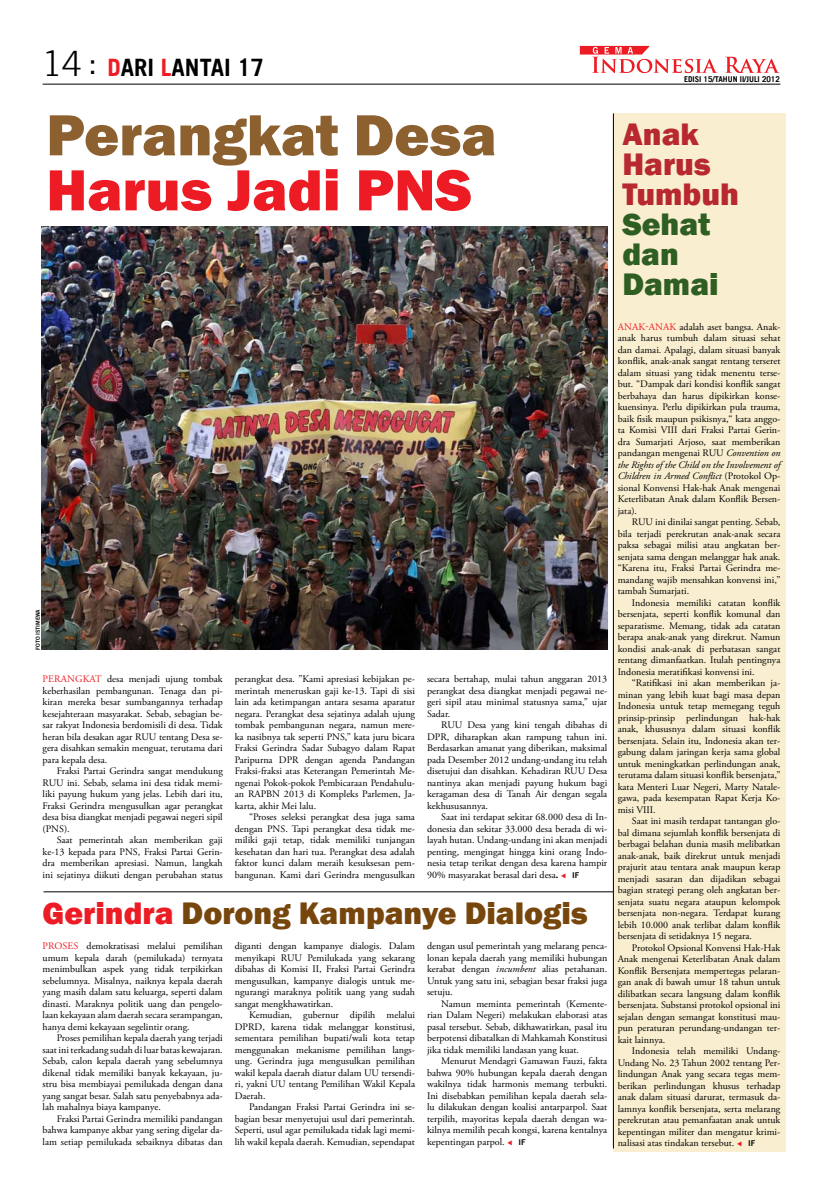
<style>
.page{position:relative;width:823px;height:1191px;background:#fff}
.page>*{position:absolute;margin:0;border:0;box-sizing:border-box;transform-origin:0 0}
.t1{font:800 60px "Franklin Gothic";color:#8d6030}
.t2{font:800 60px "Franklin Gothic";color:#ed1c24}
.t3{font:800 32px "Franklin Gothic";color:#77460c}
.t4{font:800 32px/30px "Franklin Gothic";color:#b8292f}
.t5{font:800 32px/30px "Franklin Gothic";color:#2f5e23}
.t6{font:700 24px "Trade Gothic LT";color:#000}
.t7{font:10px/11.5px "Adobe Garamond Pro";color:#000;text-align:justify}
.t8{font:10px "Adobe Garamond Pro";letter-spacing:.015em;color:#ed1c24}
.t9{font:700 8px "Trade Gothic LT";color:#000}
.t10{font:5.5px "Trade Gothic LT Bold Two";color:#000}
.s1{font-weight:300;font-size:35px}
.s2{color:#ed1c24}
.s3{font-weight:700}
.s4{font-family:"Trade Gothic LT Bold Two";font-size:8px}
.s5{font-style:italic}
</style>
<div class="page">
<div style="left:613px;top:113px;width:172px;height:1039px;background:#f9efd0"></div>
<img style="left:42px;top:226px;width:565px;height:424px">
<hr style="left:43px;top:84px;width:737px;height:1px;background:#000">
<svg style="left:579px;top:46px;width:200px;height:27px"></svg>
<hr style="left:613px;top:113px;width:1px;height:1035px;background:#000">
<hr style="left:43px;top:891px;width:569px;height:1px;background:#000">
<h3 class="t6" style="left:43px;top:52px;width:223px"><span class="s1">14 :</span> <span class="s2">D</span>ARI <span class="s2">L</span>ANTAI 17</h3>
<p class="t9" style="left:683px;top:74px;width:97px">EDISI 15/TAHUN II/JULI 2012</p>
<h1 class="t1" style="left:46px;top:96px;width:451px">Perangkat Desa</h1>
<h1 class="t2" style="left:46px;top:151px;width:427px">Harus Jadi PNS</h1>
<p class="t10" style="left:34px;top:650px;width:42px;rotate:-90deg">foto istimewa</p>
<p class="t7" style="left:43px;top:673px;width:182px;text-indent:47px"><span class="s2">at</span> desa menjadi ujung tombak keberhasilan pembangunan. Tenaga dan pi&shy;kiran mereka besar sumbangannya terhadap kesejahteraan masyarakat. Sebab, sebagian be&shy;sar rakyat Indonesia berdomisili di desa. Tidak heran bila desakan agar RUU tentang Desa se&shy;gera disahkan semakin menguat, terutama dari para kepala desa.</p>
<p class="t7" style="left:43px;top:765px;width:182px;text-indent:14px">Fraksi Partai Gerindra sangat mendukung RUU ini. Sebab, selama ini desa tidak memi&shy;liki payung hukum yang jelas. Lebih dari itu, Fraksi Gerindra mengusulkan agar perangkat desa bisa diangkat menjadi pegawai negeri sipil (PNS).</p>
<p class="t7" style="left:43px;top:834px;width:182px;text-indent:14px">Saat pemerintah akan memberikan gaji ke-13 kepada para PNS, Fraksi Partai Gerin&shy;dra memberikan apresiasi. Namun, langkah ini sejatinya diikuti dengan perubahan status</p>
<p class="t8" style="left:43px;top:673px;width:33px">Perangk</p>
<p class="t7" style="left:235px;top:673px;width:182px">perangkat desa. ”Kami apresiasi kebijakan pe&shy;merintah meneruskan gaji ke-13. Tapi di sisi lain ada ketimpangan antara sesama aparatur negara. Perangkat desa sejatinya adalah ujung tombak pembangunan negara, namun mere&shy;ka nasibnya tak seperti PNS,” kata juru bicara Fraksi Gerindra Sadar Subagyo dalam Rapat Paripurna DPR dengan agenda Pandangan Fraksi-fraksi atas Keterangan Pemerintah Me&shy;ngenai Pokok-pokok Pembicaraan Pendahulu&shy;an RAPBN 2013 di Kompleks Parlemen, Ja&shy;karta, akhir Mei lalu.</p>
<p class="t7" style="left:235px;top:811px;width:182px;text-indent:14px">“Proses seleksi perangkat desa juga sama dengan PNS. Tapi perangkat desa tidak me&shy;miliki gaji tetap, tidak memiliki tunjangan kesehatan dan hari tua. Perangkat desa adalah faktor kunci dalam meraih kesuksesan pem&shy;bangunan. Kami dari Gerindra mengusulkan</p>
<p class="t7" style="left:427px;top:673px;width:182px">secara bertahap, mulai tahun anggaran 2013</p>
<p class="t7" style="left:427px;top:685px;width:182px">perangkat desa diangkat menjadi pegawai ne-</p>
<p class="t7" style="left:427px;top:696px;width:182px">geri sipil atau minimal statusnya sama,” ujar</p>
<p class="t7" style="left:427px;top:708px;width:25px">Sadar.</p>
<p class="t7" style="left:441px;top:719px;width:15px">RUU</p>
<p class="t7" style="left:427px;top:719px;width:182px;text-indent:40px">Desa yang kini tengah dibahas di DPR, diharapkan akan rampung tahun ini.<br>Berdasarkan amanat yang diberikan, maksimal pada Desember 2012 undang-undang itu telah disetujui dan disahkan. Kehadiran RUU Desa nantinya akan menjadi payung hukum bagi keragaman desa di Tanah Air dengan segala kekhususannya.</p>
<p class="t7" style="left:427px;top:811px;width:182px;text-indent:14px">Saat ini terdapat sekitar 68.000 desa di In&shy;donesia dan sekitar 33.000 desa berada di wi&shy;layah hutan. Undang-undang ini akan menjadi penting, mengingat hingga kini orang Indo&shy;nesia tetap terikat dengan desa karena hampir 90% masyarakat berasal dari desa<span class="s3">.</span> <span class="s2">▼</span> <span class="s4">IF</span></p>
<h2 class="t3" style="left:43px;top:893px;width:546px"><span class="s2">Gerindra</span> Dorong Kampanye Dialogis</h2>
<p class="t7" style="left:43px;top:940px;width:182px;text-indent:25px"><span class="s2">es</span> demokratisasi melalui pemilihan umum kepala darah (pemilukada) ternyata menimbulkan aspek yang tidak terpikirkan sebelumnya. Misalnya, naiknya kepala daerah yang masih dalam satu keluarga, seperti dalam dinasti. Maraknya politik uang dan pengelo&shy;laan kekayaan alam daerah secara serampangan, hanya demi kekayaan segelintir orang.</p>
<p class="t7" style="left:43px;top:1032px;width:182px;text-indent:14px">Proses pemilihan kepala daerah yang terjadi saat ini terkadang sudah di luar batas kewajaran.<br>Sebab, calon kepala daerah yang sebelumnya dikenal tidak memiliki banyak kekayaan, ju&shy;stru bisa membiayai pemilukada dengan dana yang sangat besar. Salah satu penyebabnya ada&shy;lah mahalnya biaya kampanye.</p>
<p class="t7" style="left:43px;top:1113px;width:182px;text-indent:14px">Fraksi Partai Gerindra memiliki pandangan bahwa kampanye akbar yang sering digelar da&shy;lam setiap pemilukada sebaiknya dibatas dan</p>
<p class="t8" style="left:43px;top:940px;width:13px">Pros</p>
<p class="t7" style="left:235px;top:940px;width:182px">diganti dengan kampanye dialogis. Dalam menyikapi RUU</p>
<p class="t7" style="left:235px;top:952px;width:182px;text-indent:73px">Pemilukada yang sekarang dibahas di Komisi II, Fraksi Partai Gerindra mengusulkan, kampanye dialogis untuk me&shy;ngurangi maraknya politik uang yang sudah sangat mengkhawatirkan.</p>
<p class="t7" style="left:235px;top:1009px;width:182px;text-indent:14px">Kemudian, gubernur dipilih melalui DPRD, karena tidak melanggar konstitusi, sementara pemilihan bupati/wali kota tetap menggunakan mekanisme pemilihan langs&shy;ung. Gerindra juga mengusulkan pemilihan wakil kepala daerah diatur dalam UU tersendi&shy;ri, yakni UU tentang Pemilihan Wakil Kepala Daerah.</p>
<p class="t7" style="left:235px;top:1101px;width:182px;text-indent:14px">Pandangan Fraksi Partai Gerindra ini se&shy;bagian besar menyetujui usul dari pemerintah.<br>Seperti, usul agar pemilukada tidak lagi memi&shy;lih wakil kepala daerah. Kemudian, sependapat</p>
<p class="t7" style="left:427px;top:940px;width:182px">dengan usul pemerintah yang melarang penca&shy;lonan kepala daerah yang memiliki hubungan kerabat dengan <span class="s5">incumbent</span> alias petahanan.<br>Untuk yang satu ini, sebagian besar fraksi juga setuju.</p>
<p class="t7" style="left:427px;top:998px;width:182px;text-indent:14px">Namun meminta pemerintah (Kemente&shy;rian Dalam Negeri) melakukan elaborasi atas pasal tersebut. Sebab, dikhawatirkan, pasal itu berpotensi dibatalkan di Mahkamah Konstitusi jika tidak memiliki landasan yang kuat.</p>
<p class="t7" style="left:427px;top:1055px;width:182px;text-indent:14px">Menurut Mendagri Gamawan Fauzi, fakta bahwa 90% hubungan kepala daerah dengan wakilnya tidak harmonis memang terbukti.<br>Ini disebabkan pemilihan kepala daerah sela&shy;lu dilakukan dengan koalisi antarparpol. Saat terpilih, mayoritas kepala daerah dengan wa&shy;kilnya memilih pecah kongsi, karena kentalnya kepentingan parpol. <span class="s2">▼</span> <span class="s4">I F</span></p>
<h2 class="t4" style="left:622px;top:119px;width:118px">Anak<br>Harus<br>Tumbuh</h2>
<h2 class="t5" style="left:622px;top:209px;width:98px">Sehat dan<br>Damai</h2>
<p class="t7" style="left:617px;top:321px;width:164px"><span class="s2">Anak-anak</span> adalah aset bangsa. Anak&shy;anak harus tumbuh dalam situasi sehat dan damai. Apalagi, dalam situasi banyak konflik, anak-anak sangat rentang terseret dalam situasi yang tidak menentu terse&shy;but. “Dampak dari kondisi konflik sangat berbahaya dan harus dipikirkan konse&shy;kuensinya. Perlu dipikirkan pula trauma, baik fisik maupun psikisnya,“ kata anggo&shy;ta Komisi VIII dari Fraksi Partai Gerin&shy;dra Sumarjati Arjoso, saat memberikan pandangan mengenai RUU <span class="s5">Convention on the Rights of the Child on the Involvement of Children in Armed Conflict</span> (Protokol Op&shy;sional Konvensi Hak-hak Anak mengenai Keterlibatan Anak dalam Konflik Bersen&shy;jata).</p>
<p class="t7" style="left:617px;top:516px;width:164px;text-indent:14px">RUU ini dinilai sangat penting. Sebab, bila terjadi perekrutan anak-anak secara paksa sebagai milisi atau angkatan ber&shy;senjata sama dengan melanggar hak anak. “Karena itu, Fraksi Partai Gerindra me&shy;mandang wajib mensahkan konvensi ini,” tambah Sumarjati.</p>
<p class="t7" style="left:617px;top:597px;width:164px;text-indent:14px">Indonesia memiliki catatan konflik bersenjata, seperti konflik komunal dan separatisme. Memang, tidak ada catatan berapa anak-anak yang direkrut. Namun kondisi anak-anak di perbatasan sangat rentang dimanfaatkan. Itulah pentingnya Indonesia meratifikasi konvensi ini.</p>
<p class="t7" style="left:617px;top:677px;width:164px;text-indent:14px">“Ratifikasi ini akan memberikan ja&shy;minan yang lebih kuat bagi masa depan Indonesia untuk tetap memegang teguh prinsip-prinsip perlindungan hak-hak anak, khususnya dalam situasi konflik bersenjata. Selain itu, Indonesia akan ter&shy;gabung dalam jaringan kerja sama global untuk meningkatkan perlindungan anak, terutama dalam situasi konflik bersenjata,” kata Menteri Luar Negeri, Marty Natale&shy;gawa, pada kesempatan Rapat Kerja Ko&shy;misi VIII.</p>
<p class="t7" style="left:617px;top:815px;width:164px;text-indent:14px">Saat ini masih terdapat tantangan glo&shy;bal dimana sejumlah konflik bersenjata di berbagai belahan dunia masih melibatkan anak-anak, baik direkrut untuk menjadi prajurit atau tentara anak maupun kerap menjadi sasaran dan dijadikan sebagai bagian strategi perang oleh angkatan ber&shy;senjata suatu negara ataupun kelompok bersenjata non-negara. Terdapat kurang lebih 10.000 anak terlibat dalam konflik bersenjata di setidaknya 15 negara.</p>
<p class="t7" style="left:617px;top:942px;width:164px;text-indent:14px">Protokol Opsional Konvensi Hak-Hak Anak mengenai Keterlibatan Anak dalam Konflik Bersenjata mempertegas pelaran&shy;gan anak di bawah umur 18 tahun untuk dilibatkan secara langsung dalam konflik bersenjata. Substansi protokol opsional ini sejalan dengan semangat konstitusi mau&shy;pun peraturan perundang-undangan ter&shy;kait lainnya.</p>
<p class="t7" style="left:617px;top:1045px;width:164px;text-indent:14px">Indonesia telah memiliki Undang-Undang No. 23 Tahun 2002 tentang Per&shy;lindungan Anak yang secara tegas mem&shy;berikan perlindungan khusus terhadap anak dalam situasi darurat, termasuk da&shy;lamnya konflik bersenjata, serta melarang perekrutan atau pemanfaatan anak untuk kepentingan militer dan mengatur krimi&shy;nalisasi atas tindakan tersebut. <span class="s2">▼</span> <span class="s4">I F</span></p>
</div>
